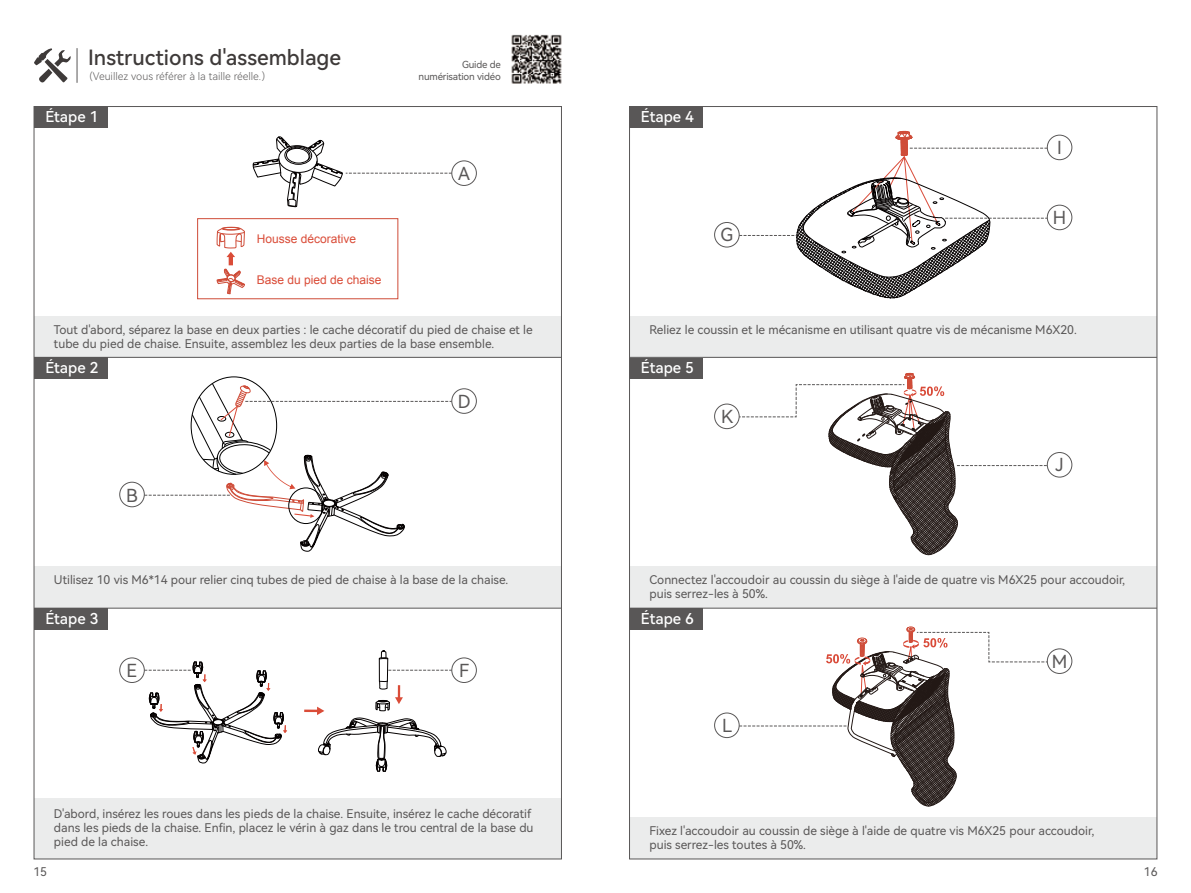
<style>
.page{position:relative;width:1191px;height:893px;background:#fff}
.page>*{position:absolute;margin:0;border:0;box-sizing:border-box;transform-origin:0 0}
.t1{font:21px "Harmony OS Sans SC Medium";color:#3e3a39}
.t2{font:18px "Harmony OS Sans SC";color:#595757}
.t3{font:15px "Harmony OS Sans SC Medium";color:#fff}
.t4{font:12px/14.4px "Harmony OS Sans SC";color:#595757}
.t5{font:12px "Arial";color:#da4c38}
.t6{font:10.5px "Harmony OS Sans SC Light";color:#595757}
.t7{font:9.75px/11.7px "Harmony OS Sans SC";letter-spacing:-.02em;color:#595757;text-align:right}
</style>
<div class="page">
<div style="left:34px;top:566px;width:527px;height:42px;background:#ebecec"></div>
<div style="left:34px;top:316px;width:527px;height:41px;background:#ebecec"></div>
<hr style="left:77px;top:48px;width:1px;height:35px;background:#595757">
<hr style="left:34px;top:357px;width:527px;height:1px;background:#595757">
<hr style="left:34px;top:608px;width:527px;height:1px;background:#595757">
<svg style="left:34px;top:48px;width:37px;height:35px"></svg>
<div style="left:34px;top:799px;width:527px;height:60px;background:#ebecec"></div>
<div style="left:34px;top:107px;width:73px;height:21px;background:#595757"></div>
<div style="left:34px;top:358px;width:73px;height:21px;background:#595757"></div>
<div style="left:34px;top:608px;width:73px;height:22px;background:#595757"></div>
<div style="left:629px;top:107px;width:73px;height:21px;background:#595757"></div>
<div style="left:629px;top:358px;width:73px;height:21px;background:#595757"></div>
<div style="left:629px;top:608px;width:73px;height:22px;background:#595757"></div>
<div style="left:629px;top:566px;width:528px;height:42px;background:#ebecec"></div>
<div style="left:629px;top:316px;width:528px;height:41px;background:#ebecec"></div>
<hr style="left:629px;top:357px;width:528px;height:1px;background:#595757">
<hr style="left:629px;top:608px;width:528px;height:1px;background:#595757">
<div style="left:629px;top:817px;width:528px;height:42px;background:#ebecec"></div>
<img style="left:511px;top:34px;width:50px;height:50px">
<div style="left:451px;top:388px;width:25px;height:26px;border:1px solid #595757;border-radius:50%"></div>
<div style="left:119px;top:482px;width:26px;height:25px;border:1px solid #595757;border-radius:50%"></div>
<div style="left:451px;top:658px;width:25px;height:25px;border:1px solid #595757;border-radius:50%"></div>
<div style="left:119px;top:658px;width:26px;height:25px;border:1px solid #595757;border-radius:50%"></div>
<div style="left:451px;top:161px;width:25px;height:25px;border:1px solid #595757;border-radius:50%"></div>
<svg style="left:253px;top:136px;width:199px;height:71px"></svg>
<div style="left:197px;top:218px;width:201px;height:81px;border:1px solid #cf4c38"></div>
<div style="left:222px;top:227px;width:18px;height:3px;border:1px solid #cf4c38;border-radius:50%"></div>
<svg style="left:217px;top:228px;width:28px;height:70px"></svg>
<svg style="left:144px;top:383px;width:308px;height:169px"></svg>
<svg style="left:304px;top:650px;width:148px;height:122px"></svg>
<svg style="left:144px;top:662px;width:143px;height:101px"></svg>
<div style="left:714px;top:222px;width:25px;height:25px;border:1px solid #595757;border-radius:50%"></div>
<div style="left:714px;top:404px;width:25px;height:25px;border:1px solid #595757;border-radius:50%"></div>
<div style="left:1047px;top:135px;width:25px;height:25px;border:1px solid #595757;border-radius:50%"></div>
<div style="left:1047px;top:205px;width:25px;height:25px;border:1px solid #595757;border-radius:50%"></div>
<div style="left:714px;top:713px;width:25px;height:25px;border:1px solid #595757;border-radius:50%"></div>
<div style="left:1047px;top:649px;width:25px;height:25px;border:1px solid #595757;border-radius:50%"></div>
<div style="left:1047px;top:452px;width:25px;height:25px;border:1px solid #595757;border-radius:50%"></div>
<svg style="left:739px;top:131px;width:308px;height:168px"></svg>
<svg style="left:739px;top:373px;width:308px;height:182px"></svg>
<svg style="left:739px;top:627px;width:308px;height:180px"></svg>
<h1 class="t1" style="left:88px;top:43px;width:254px">Instructions d'assemblage</h1>
<p class="t6" style="left:89px;top:69px;width:184px">(Veuillez vous référer à la taille réelle.）</p>
<p class="t3" style="left:45px;top:106px;width:55px">Étape 1</p>
<p class="t5" style="left:257px;top:231px;width:101px">Housse décorative</p>
<p class="t5" style="left:257px;top:272px;width:126px">Base du pied de chaise</p>
<p class="t7" style="left:418px;top:58px;width:84px">Guide de numérisation vidéo</p>
<h2 class="t2" style="left:458px;top:161px;width:13px">A</h2>
<p class="t4" style="left:54px;top:322px;width:480px">Tout d'abord, séparez la base en deux parties : le cache décoratif du pied de chaise et le tube du pied de chaise. Ensuite, assemblez les deux parties de la base ensemble.</p>
<p class="t3" style="left:45px;top:357px;width:55px">Étape 2</p>
<h2 class="t2" style="left:126px;top:482px;width:13px">B</h2>
<h2 class="t2" style="left:458px;top:389px;width:14px">D</h2>
<p class="t4" style="left:54px;top:572px;width:456px">Utilisez 10 vis M6*14 pour relier cinq tubes de pied de chaise à la base de la chaise.</p>
<p class="t3" style="left:45px;top:608px;width:55px">Étape 3</p>
<h2 class="t2" style="left:127px;top:658px;width:12px">E</h2>
<h2 class="t2" style="left:459px;top:658px;width:12px">F</h2>
<p class="t4" style="left:54px;top:806px;width:481px">D'abord, insérez les roues dans les pieds de la chaise. Ensuite, insérez le cache décoratif dans les pieds de la chaise. Enfin, placez le vérin à gaz dans le trou central de la base du pied de la chaise.</p>
<p class="t3" style="left:641px;top:106px;width:55px">Étape 4</p>
<h2 class="t2" style="left:720px;top:222px;width:14px">G</h2>
<h2 class="t2" style="left:1057px;top:135px;width:6px">I</h2>
<h2 class="t2" style="left:1052px;top:205px;width:15px">H</h2>
<p class="t4" style="left:649px;top:322px;width:429px">Reliez le coussin et le mécanisme en utilisant quatre vis de mécanisme M6X20.</p>
<p class="t3" style="left:641px;top:357px;width:55px">Étape 5</p>
<h2 class="t2" style="left:721px;top:404px;width:14px">K</h2>
<h2 class="t2" style="left:1055px;top:452px;width:10px">J</h2>
<p class="t4" style="left:649px;top:572px;width:477px">Connectez l'accoudoir au coussin du siège à l'aide de quatre vis M6X25 pour accoudoir, puis serrez-les à 50%.</p>
<p class="t3" style="left:641px;top:608px;width:55px">Étape 6</p>
<h2 class="t2" style="left:722px;top:713px;width:12px">L</h2>
<h2 class="t2" style="left:1051px;top:649px;width:17px">M</h2>
<p class="t4" style="left:649px;top:823px;width:446px">Fixez l'accoudoir au coussin de siège à l'aide de quatre vis M6X25 pour accoudoir, puis serrez-les toutes à 50%.</p>
<p class="t4" style="left:33px;top:864px;width:15px">15</p>
<p class="t4" style="left:1143px;top:864px;width:15px">16</p>
</div>
